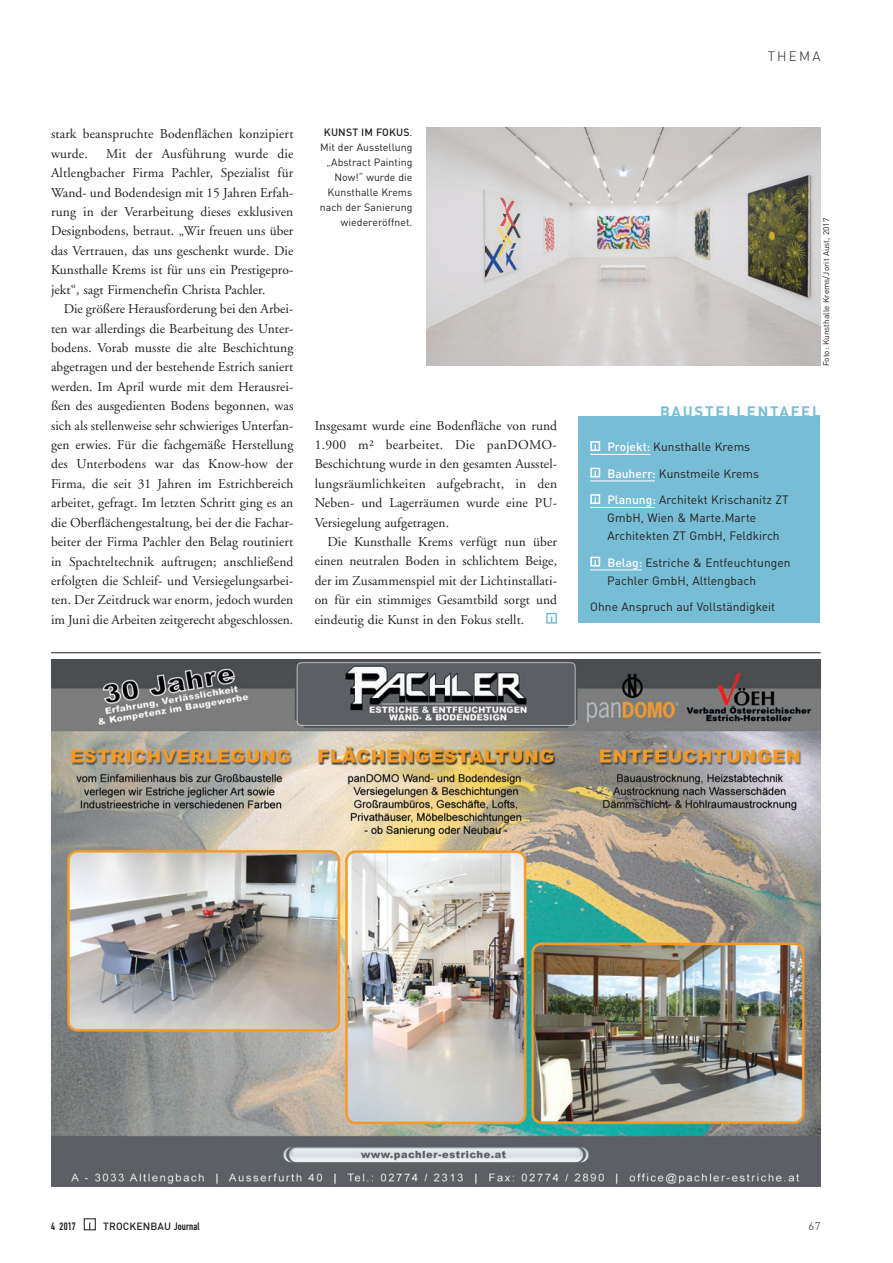
<style>
.page{position:relative;width:893px;height:1263px;background:#fff}
.page>*{position:absolute;margin:0;border:0;box-sizing:border-box;transform-origin:0 0}
.t1{font:700 15px "DINOT";letter-spacing:.115em;color:#78bdd6}
.Artikel_Lauftext_Ein{font:13.5px/19.4px "Adobe Garamond";letter-spacing:.005em;color:#231f20;text-align:justify}
.t2{font:300 13.5px "DINOT";letter-spacing:.165em;color:#231f20}
.Bautafel_Titel{font:12px/18px "DINOT";letter-spacing:.005em;color:#231f20}
.t3{font:300 11.25px "DINOT";color:#231f20}
.t4{font:10.65px "DIN Engschrift Alternate";color:#231f20}
.Bildtext{font:10.5px/15px "DINOT";letter-spacing:.005em;color:#231f20;text-align:right}
.t5{font:500 10.35px "DINOT";letter-spacing:.015em;color:#231f20}
.t6{font:8.25px "DINOT";letter-spacing:.005em;color:#231f20}
.s1{font-weight:500}
.s2{font-weight:500;color:#fff}
.s3{font-family:"DIN Engschrift Alternate";font-weight:400;font-size:10.65px}
</style>
<div class="page">
<img style="left:426px;top:128px;width:395px;height:238px">
<div style="left:546px;top:613px;width:11px;height:11px;border:2px solid #78bdd6"></div>
<div style="left:578px;top:416px;width:242px;height:207px;background:#78bdd6"></div>
<hr style="left:590px;top:454px;width:60px;height:1px;background:#fff">
<hr style="left:590px;top:480px;width:65px;height:1px;background:#fff">
<hr style="left:590px;top:507px;width:65px;height:1px;background:#fff">
<hr style="left:590px;top:569px;width:52px;height:1px;background:#fff">
<div style="left:590px;top:441px;width:10px;height:10px;border:2px solid #fff"></div>
<svg style="left:594px;top:444px;width:2px;height:6px"></svg>
<div style="left:590px;top:468px;width:10px;height:10px;border:2px solid #fff"></div>
<svg style="left:594px;top:471px;width:2px;height:6px"></svg>
<div style="left:590px;top:494px;width:10px;height:10px;border:2px solid #fff"></div>
<div style="left:590px;top:557px;width:10px;height:10px;border:2px solid #fff"></div>
<svg style="left:594px;top:560px;width:2px;height:6px"></svg>
<img style="left:51px;top:659px;width:770px;height:527px">
<hr style="left:51px;top:652px;width:770px;height:1px;background:#231f20">
<div style="left:84px;top:1218px;width:12px;height:12px;border:1px solid #231f20"></div>
<p class="Artikel_Lauftext_Ein" style="left:51px;top:125px;width:244px">stark beanspruchte Bodenflächen konzipiert wurde.</p>
<p class="Artikel_Lauftext_Ein" style="left:51px;top:144px;width:244px;text-indent:55px">Mit der Ausführung wurde die Altlengbacher Firma Pachler, Spezialist für Wand- und Bodendesign mit 15 Jahren Erfah&shy;rung in der Verarbeitung dieses exklusiven Designbodens, betraut. „Wir freuen uns über das Vertrauen, das uns geschenkt wurde. Die Kunsthalle Krems ist für uns ein Prestigepro&shy;jekt“, sagt Firmenchefin Christa Pachler.</p>
<p class="Artikel_Lauftext_Ein" style="left:51px;top:299px;width:244px;text-indent:13px">Die größere Herausforderung bei den Arbei&shy;ten war allerdings die Bearbeitung des Unter&shy;bodens. Vorab musste die alte Beschichtung abgetragen und der bestehende Estrich saniert werden. Im April wurde mit dem Herausrei&shy;ßen des ausgedienten Bodens begonnen, was sich als stellenweise sehr schwieriges Unterfan&shy;gen erwies. Für die fachgemäße Herstellung des Unterbodens war das Know-how der Firma, die seit 31 Jahren im Estrichbereich arbeitet, gefragt. Im letzten Schritt ging es an die Oberflächengestaltung, bei der die Fachar&shy;beiter der Firma Pachler den Belag routiniert in Spachteltechnik auftrugen; anschließend erfolgten die Schleif- und Versiegelungsarbei&shy;ten. Der Zeitdruck war enorm, jedoch wurden im Juni die Arbeiten zeitgerecht abgeschlossen.</p>
<p class="Bildtext" style="left:320px;top:124px;width:94px"><span class="s1">KUNST IM FOKUS</span>.<br>Mit der Ausstellung „Abstract Painting<br>Now!“ wurde die<br>Kunsthalle Krems nach der Sanierung wiedereröffnet.</p>
<p class="Artikel_Lauftext_Ein" style="left:315px;top:416px;width:244px">Insgesamt wurde eine Bodenfläche von rund 1.900 m² bearbeitet. Die panDOMO-Beschichtung wurde in den gesamten Ausstel&shy;lungsräumlichkeiten aufgebracht, in den Neben- und Lagerräumen wurde eine PU-Versiegelung aufgetragen.</p>
<p class="Artikel_Lauftext_Ein" style="left:315px;top:532px;width:244px;text-indent:13px">Die Kunsthalle Krems verfügt nun über einen neutralen Boden in schlichtem Beige, der im Zusammenspiel mit der Lichtinstallati&shy;on für ein stimmiges Gesamtbild sorgt und eindeutig die Kunst in den Fokus stellt.</p>
<p class="t2" style="left:768px;top:48px;width:54px">THEMA</p>
<p class="t6" style="left:821px;top:366px;width:150px;rotate:-90deg">Foto: Kunsthalle Krems/Jorit Aust, 2017</p>
<p class="t1" style="left:660px;top:401px;width:162px">BAUSTELLENTAFEL</p>
<p class="Bautafel_Titel" style="left:607px;top:437px;width:144px"><span class="s2">Projekt:</span> Kunsthalle Krems</p>
<p class="Bautafel_Titel" style="left:607px;top:464px;width:153px"><span class="s2">Bauherr:</span> Kunstmeile Krems</p>
<p class="Bautafel_Titel" style="left:607px;top:490px;width:183px"><span class="s2">Planung:</span> Architekt Krischanitz ZT</p>
<p class="Bautafel_Titel" style="left:607px;top:508px;width:174px">GmbH, Wien &amp; Marte.Marte<br>Architekten ZT GmbH, Feldkirch</p>
<p class="Bautafel_Titel" style="left:607px;top:553px;width:185px"><span class="s2">Belag:</span> Estriche &amp; Entfeuchtungen</p>
<p class="Bautafel_Titel" style="left:607px;top:571px;width:150px">Pachler GmbH, Altlengbach</p>
<p class="Bautafel_Titel" style="left:590px;top:597px;width:186px">Ohne Anspruch auf Vollständigkeit</p>
<p class="t4" style="left:51px;top:1220px;width:26px">4 2017</p>
<p class="t5" style="left:103px;top:1220px;width:98px">TROCKENBAU <span class="s3">Journal</span></p>
<p class="t3" style="left:808px;top:1219px;width:14px">67</p>
</div>
